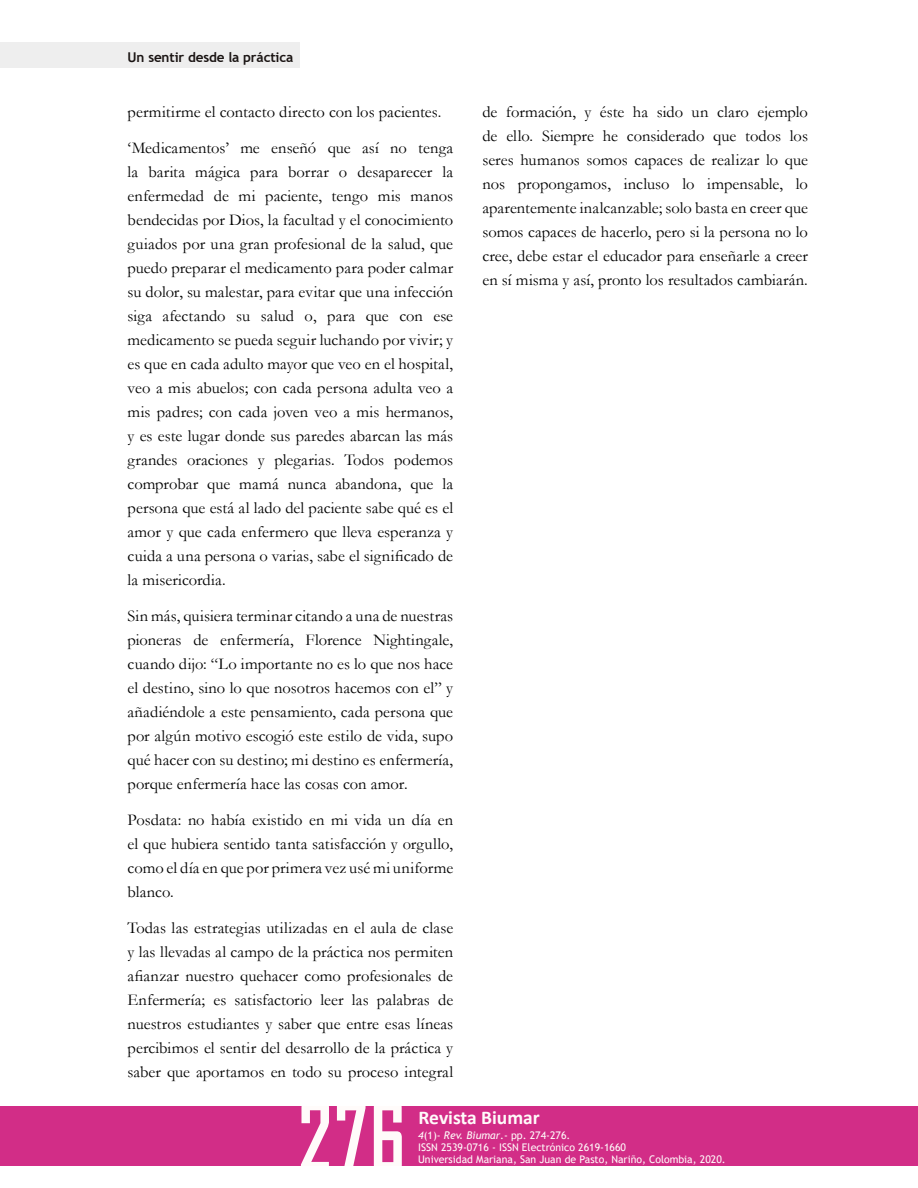
<style>
.page{position:relative;width:918px;height:1188px;background:#fff}
.page>*{position:absolute;margin:0;border:0;box-sizing:border-box;transform-origin:0 0}
.t1{font:700 91.05px "Agency FB";color:#fffbfa;scale:.83 1}
.t2{font:700 19.5px "Calibri";color:#fffbfa}
.t3{font:16.5px/24px "Garamond";letter-spacing:.005em;color:#000;text-align:justify}
.t4{font:700 13.5px "Trebuchet MS";letter-spacing:-.01em;color:#1a1413}
.t5{font:10.5px/12px "Trebuchet MS";color:#fffbfa}
.s1{font-style:italic}
</style>
<div class="page">
<div style="left:0;top:43px;width:299px;height:25px;background:#eee"></div>
<div style="left:0;top:1106px;width:918px;height:60px;background:#d22d87"></div>
<p class="t4" style="left:128px;top:49px;width:167px">Un sentir desde la práctica</p>
<p class="t3" style="left:128px;top:93px;width:327px;line-height:36px">permitirme el contacto directo con los pacientes. ‘Medicamentos’ me enseñó que así no tenga</p>
<p class="t3" style="left:128px;top:159px;width:327px">la barita mágica para borrar o desaparecer la enfermedad de mi paciente, tengo mis manos bendecidas por Dios, la facultad y el conocimiento guiados por una gran profesional de la salud, que puedo preparar el medicamento para poder calmar su dolor, su malestar, para evitar que una infección siga afectando su salud o, para que con ese medicamento se pueda seguir luchando por vivir; y es que en cada adulto mayor que veo en el hospital, veo a mis abuelos; con cada persona adulta veo a mis padres; con cada joven veo a mis hermanos, y es este lugar donde sus paredes abarcan las más grandes oraciones y plegarias. Todos podemos comprobar que mamá nunca abandona, que la persona que está al lado del paciente sabe qué es el amor y que cada enfermero que lleva esperanza y cuida a una persona o varias, sabe el significado de la misericordia.</p>
<p class="t3" style="left:128px;top:604px;width:327px">Sin más, quisiera terminar citando a una de nuestras pioneras de enfermería, Florence Nightingale, cuando dijo: “Lo importante no es lo que nos hace el destino, sino lo que nosotros hacemos con el” y añadiéndole a este pensamiento, cada persona que por algún motivo escogió este estilo de vida, supo qué hacer con su destino; mi destino es enfermería, porque enfermería hace las cosas con amor.</p>
<p class="t3" style="left:128px;top:808px;width:327px">Posdata: no había existido en mi vida un día en el que hubiera sentido tanta satisfacción y orgullo, como el día en que por primera vez usé mi uniforme blanco.</p>
<p class="t3" style="left:128px;top:916px;width:327px">Todas las estrategias utilizadas en el aula de clase y las llevadas al campo de la práctica nos permiten afianzar nuestro quehacer como profesionales de Enfermería; es satisfactorio leer las palabras de nuestros estudiantes y saber que entre esas líneas percibimos el sentir del desarrollo de la práctica y saber que aportamos en todo su proceso integral</p>
<p class="t3" style="left:482px;top:100px;width:327px">de formación, y éste ha sido un claro ejemplo de ello. Siempre he considerado que todos los seres humanos somos capaces de realizar lo que nos propongamos, incluso lo impensable, lo aparentemente inalcanzable; solo basta en creer que somos capaces de hacerlo, pero si la persona no lo cree, debe estar el educador para enseñarle a creer en sí misma y así, pronto los resultados cambiarán.</p>
<h1 class="t1" style="left:298px;top:1080px;width:130px">276</h1>
<p class="t2" style="left:419px;top:1103px;width:123px">Revista Biumar</p>
<p class="t5" style="left:418px;top:1129px;width:309px"><span class="s1">4</span>(1)- <span class="s1">Rev. Biumar</span>.- pp. 274-276.<br>ISSN 2539-0716 - ISSN Electrónico 2619-1660<br>Universidad Mariana, San Juan de Pasto, Nariño, Colombia, 2020.</p>
</div>
